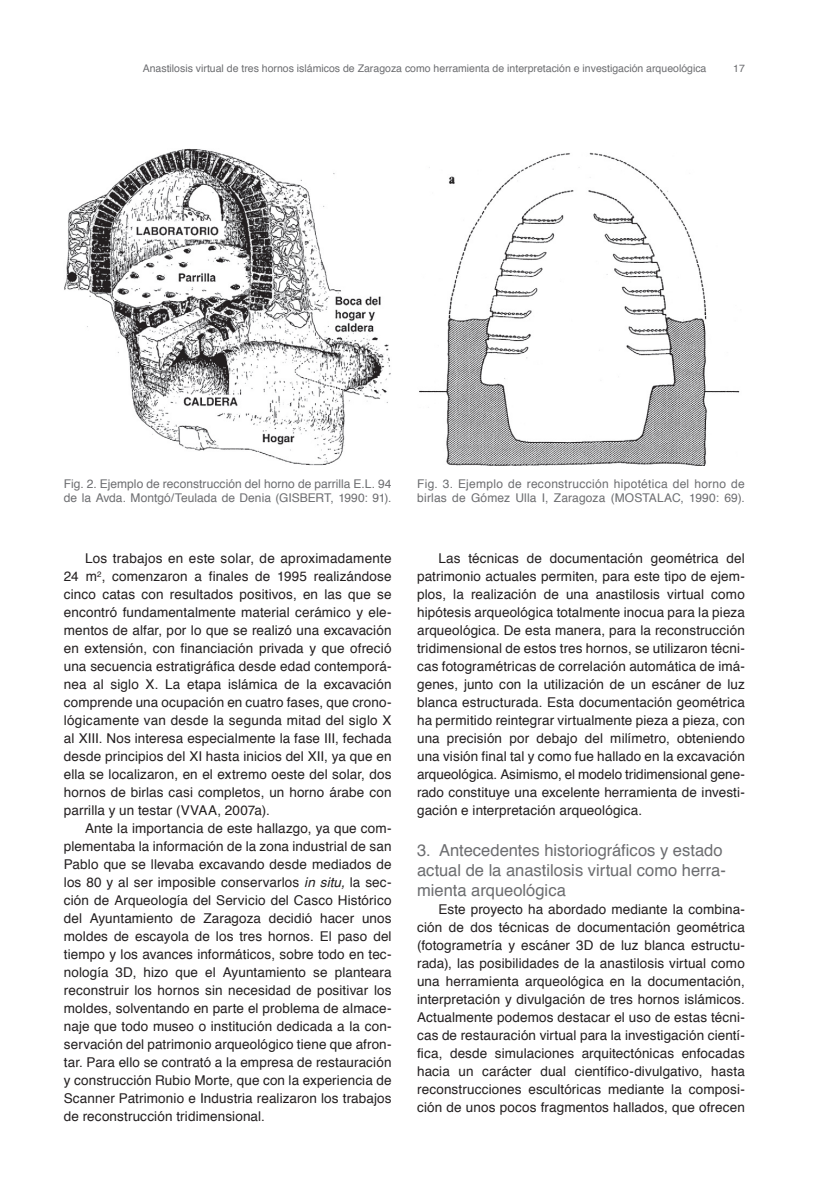
<style>
.page{position:relative;width:830px;height:1191px;background:#fff}
.page>*{position:absolute;margin:0;border:0;box-sizing:border-box;transform-origin:0 0}
.t1{font:16.5px/19.8px "Helvetica";color:#6c6d70}
.t2{font:13.5px/18px "Helvetica";letter-spacing:.01em;color:#231f20;text-align:justify}
.t3{font:12px/14.4px "Helvetica";letter-spacing:.005em;color:#6c6d70}
.t4{font:10.5px "Helvetica";color:#6c6d70}
.s1{font-style:italic}
</style>
<div class="page">
<img style="left:64px;top:149px;width:327px;height:316px">
<img style="left:419px;top:152px;width:321px;height:314px">
<p class="t4" style="left:143px;top:64px;width:565px">Anastilosis virtual de tres hornos islámicos de Zaragoza como herramienta de interpretación e investigación arqueológica</p>
<p class="t4" style="left:732px;top:64px;width:13px">17</p>
<p class="t3" style="left:64px;top:477px;width:329px">Fig. 2. Ejemplo de reconstrucción del horno de parrilla E.L. 94 de la Avda. Montgó/Teulada de Denia (GISBERT, 1990: 91).</p>
<p class="t2" style="left:64px;top:550px;width:329px;text-indent:21px">Los trabajos en este solar, de aproximadamente 24 m<sup>2</sup>, comenzaron a finales de 1995 realizándose cinco catas con resultados positivos, en las que se encontró fundamentalmente material cerámico y ele&shy;mentos de alfar, por lo que se realizó una excavación en extensión, con financiación privada y que ofreció una secuencia estratigráfica desde edad contemporá&shy;nea al siglo X. La etapa islámica de la excavación comprende una ocupación en cuatro fases, que crono&shy;lógicamente van desde la segunda mitad del siglo X al XIII. Nos interesa especialmente la fase III, fechada desde principios del XI hasta inicios del XII, ya que en ella se localizaron, en el extremo oeste del solar, dos hornos de birlas casi completos, un horno árabe con parrilla y un testar (VVAA, 2007a).</p>
<p class="t2" style="left:64px;top:820px;width:329px;text-indent:21px">Ante la importancia de este hallazgo, ya que com&shy;plementaba la información de la zona industrial de san Pablo que se llevaba excavando desde mediados de los 80 y al ser imposible conservarlos <span class="s1">in situ,</span> la sec&shy;ción de Arqueología del Servicio del Casco Histórico del Ayuntamiento de Zaragoza decidió hacer unos moldes de escayola de los tres hornos. El paso del tiempo y los avances informáticos, sobre todo en tec&shy;nología 3D, hizo que el Ayuntamiento se planteara reconstruir los hornos sin necesidad de positivar los moldes, solventando en parte el problema de almace&shy;naje que todo museo o institución dedicada a la con&shy;servación del patrimonio arqueológico tiene que afron&shy;tar. Para ello se contrató a la empresa de restauración y construcción Rubio Morte, que con la experiencia de Scanner Patrimonio e Industria realizaron los trabajos de reconstrucción tridimensional.</p>
<p class="t3" style="left:417px;top:477px;width:329px">Fig. 3. Ejemplo de reconstrucción hipotética del horno de birlas de Gómez Ulla I, Zaragoza (MOSTALAC, 1990: 69).</p>
<p class="t2" style="left:417px;top:550px;width:329px;text-indent:21px">Las técnicas de documentación geométrica del patrimonio actuales permiten, para este tipo de ejem&shy;plos, la realización de una anastilosis virtual como hipótesis arqueológica totalmente inocua para la pieza arqueológica. De esta manera, para la reconstrucción tridimensional de estos tres hornos, se utilizaron técni&shy;cas fotogramétricas de correlación automática de imá&shy;genes, junto con la utilización de un escáner de luz blanca estructurada. Esta documentación geométrica ha permitido reintegrar virtualmente pieza a pieza, con una precisión por debajo del milímetro, obteniendo una visión final tal y como fue hallado en la excavación arqueológica. Asimismo, el modelo tridimensional gene&shy;rado constituye una excelente herramienta de investi&shy;gación e interpretación arqueológica.</p>
<p class="t1" style="left:417px;top:842px;width:310px">3. Antecedentes historiográficos y estado actual de la anastilosis virtual como herra&shy;mienta arqueológica</p>
<p class="t2" style="left:417px;top:901px;width:329px;text-indent:21px">Este proyecto ha abordado mediante la combina&shy;ción de dos técnicas de documentación geométrica (fotogrametría y escáner 3D de luz blanca estructu&shy;rada), las posibilidades de la anastilosis virtual como una herramienta arqueológica en la documentación, interpretación y divulgación de tres hornos islámicos.<br>Actualmente podemos destacar el uso de estas técni&shy;cas de restauración virtual para la investigación cientí&shy;fica, desde simulaciones arquitectónicas enfocadas hacia un carácter dual científico-divulgativo, hasta reconstrucciones escultóricas mediante la composi&shy;ción de unos pocos fragmentos hallados, que ofrecen</p>
</div>
